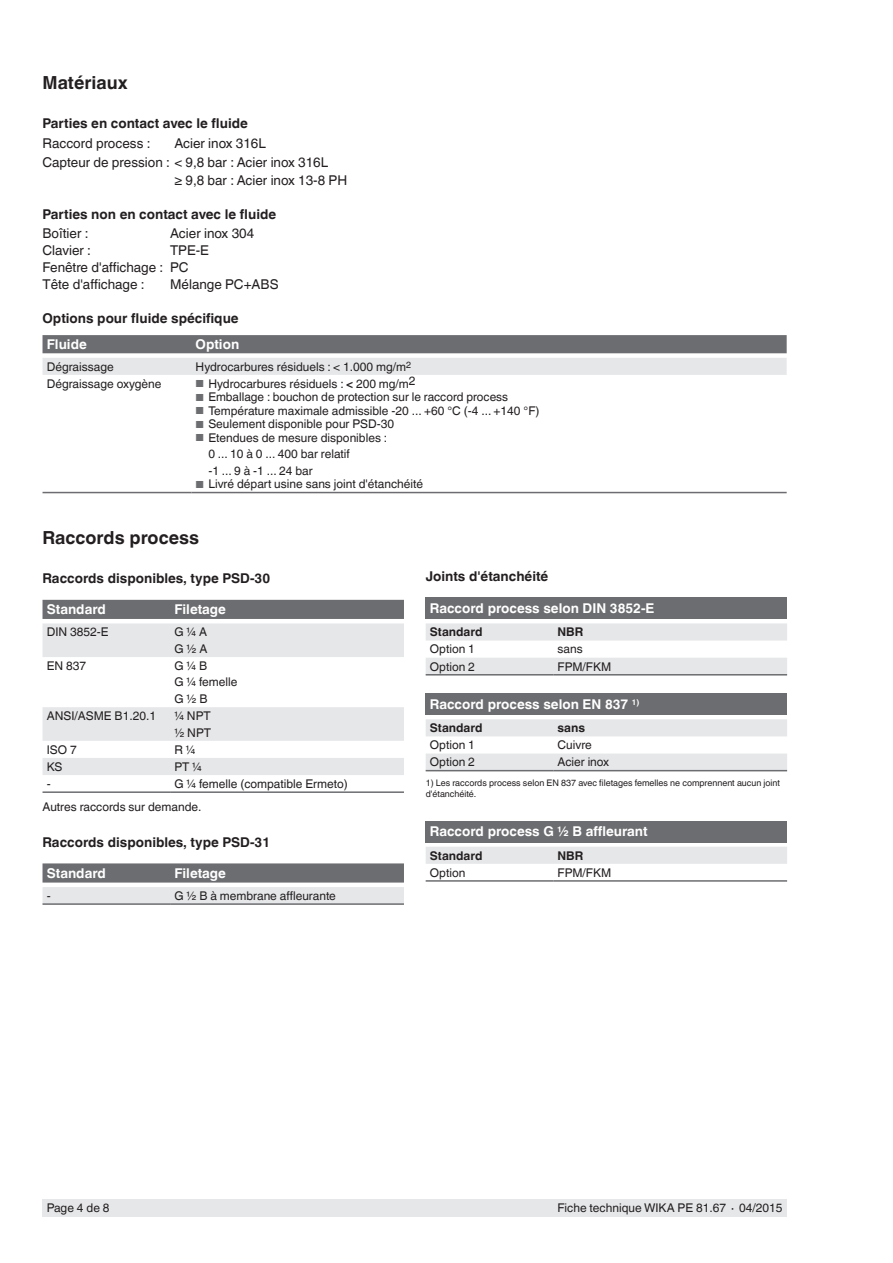
<style>
.page{position:relative;width:893px;height:1263px;background:#fff}
.page>*{position:absolute;margin:0;border:0;box-sizing:border-box;transform-origin:0 0}
.t1{font:700 18px "Helvetica World";color:#231f20}
.t2{font:13.5px/17px "Helvetica World";color:#231f20}
.t3{font:700 13.5px "Helvetica World";color:#231f20}
.t4{font:700 13.5px "Helvetica World";color:#fff}
.t5{font:12px/16.5px "Helvetica World";color:#231f20}
.t6{font:700 12px "Helvetica World";color:#231f20}
.t7{font:9px/10.5px "Helvetica World";color:#231f20}
.s1{font-size:10.2px;color:#6c6d70}
.s2{font-weight:700}
</style>
<div class="page">
<div style="left:43px;top:1199px;width:744px;height:17px;background:#e6e7e9"></div>
<svg style="left:43px;top:335px;width:744px;height:40px;background:#b1b2b4"></svg>
<svg style="left:43px;top:491px;width:744px;height:1px"></svg>
<hr style="left:43px;top:492px;width:148px;height:1px;background:#6c6d70">
<hr style="left:191px;top:492px;width:596px;height:1px;background:#6c6d70">
<div style="left:43px;top:600px;width:361px;height:19px;background:#6c6d70"></div>
<svg style="left:43px;top:623px;width:361px;height:152px;fill:#e6e7e9"></svg>
<hr style="left:43px;top:791px;width:127px;height:2px;background:#6c6d70">
<hr style="left:170px;top:791px;width:234px;height:2px;background:#6c6d70">
<svg style="left:43px;top:863px;width:361px;height:40px;background:#aeafb1"></svg>
<hr style="left:43px;top:903px;width:127px;height:2px;background:#6c6d70">
<hr style="left:170px;top:903px;width:234px;height:2px;background:#6c6d70">
<div style="left:426px;top:598px;width:361px;height:21px;background:#6c6d70"></div>
<svg style="left:426px;top:623px;width:361px;height:51px"></svg>
<hr style="left:426px;top:674px;width:127px;height:1px;background:#6c6d70">
<hr style="left:553px;top:674px;width:234px;height:1px;background:#6c6d70">
<div style="left:426px;top:693px;width:361px;height:22px;background:#6c6d70"></div>
<svg style="left:426px;top:719px;width:361px;height:51px"></svg>
<hr style="left:426px;top:770px;width:127px;height:1px;background:#6c6d70">
<hr style="left:553px;top:770px;width:234px;height:1px;background:#6c6d70">
<div style="left:426px;top:821px;width:361px;height:21px;background:#6c6d70"></div>
<div style="left:426px;top:847px;width:361px;height:17px;background:#e6e7e9"></div>
<hr style="left:426px;top:880px;width:127px;height:2px;background:#6c6d70">
<hr style="left:553px;top:880px;width:234px;height:2px;background:#6c6d70">
<h1 class="t1" style="left:43px;top:73px;width:87px">Matériaux</h1>
<p class="t3" style="left:43px;top:116px;width:207px">Parties en contact avec le fluide</p>
<p class="t2" style="left:43px;top:135px;width:109px">Raccord process :</p>
<p class="t2" style="left:174px;top:135px;width:93px">Acier inox 316L</p>
<p class="t2" style="left:43px;top:153px;width:287px">Capteur de pression : &lt; 9,8 bar : Acier inox 316L</p>
<p class="t2" style="left:174px;top:172px;width:174px">≥ 9,8 bar : Acier inox 13-8 PH</p>
<p class="t3" style="left:43px;top:206px;width:235px">Parties non en contact avec le fluide</p>
<p class="t2" style="left:43px;top:225px;width:47px">Boîtier :</p>
<p class="t2" style="left:170px;top:225px;width:86px">Acier inox 304</p>
<p class="t2" style="left:43px;top:242px;width:50px">Clavier :</p>
<p class="t2" style="left:43px;top:242px;width:168px;text-indent:128px">TPE-E<br>Fenêtre d'affichage : PC<br>Tête d'affichage :</p>
<p class="t2" style="left:170px;top:276px;width:110px">Mélange PC+ABS</p>
<p class="t3" style="left:43px;top:311px;width:198px">Options pour fluide spécifique</p>
<p class="t4" style="left:47px;top:336px;width:42px">Fluide</p>
<p class="t4" style="left:196px;top:336px;width:45px">Option</p>
<p class="t5" style="left:47px;top:358px;width:68px">Dégraissage</p>
<p class="t5" style="left:196px;top:358px;width:217px">Hydrocarbures résiduels : &lt; 1.000 mg/m<sup>2</sup></p>
<p class="t5" style="left:47px;top:375px;width:116px">Dégraissage oxygène</p>
<p class="t5" style="left:196px;top:375px;width:221px"><span class="s1">■</span> Hydrocarbures résiduels : <span class="s2">&lt;</span> 200 mg/m2</p>
<p class="t5" style="left:196px;top:389px;width:314px"><span class="s1">■</span> Emballage : bouchon de protection sur le raccord process</p>
<p class="t5" style="left:196px;top:402px;width:345px"><span class="s1">■</span> Température maximale admissible -20 ... +60 °C (-4 ... +140 °F)</p>
<p class="t5" style="left:196px;top:416px;width:200px"><span class="s1">■</span> Seulement disponible pour PSD-30</p>
<p class="t5" style="left:208px;top:429px;width:180px;text-indent:-13px"><span class="s1">■</span> Etendues de mesure disponibles :<br>0 ... 10 à 0 ... 400 bar relatif<br>-1 ... 9 à -1 ... 24 bar</p>
<p class="t5" style="left:196px;top:476px;width:229px"><span class="s1">■</span> Livré départ usine sans joint d'étanchéité</p>
<h1 class="t1" style="left:43px;top:528px;width:158px">Raccords process</h1>
<p class="t3" style="left:43px;top:571px;width:229px">Raccords disponibles, type PSD-30</p>
<p class="t4" style="left:47px;top:602px;width:61px">Standard</p>
<p class="t4" style="left:174px;top:602px;width:53px">Filetage</p>
<p class="t5" style="left:47px;top:624px;width:63px">DIN 3852-E</p>
<p class="t5" style="left:174px;top:624px;width:35px">G ¼ A<br>G ½ A</p>
<p class="t5" style="left:47px;top:657px;width:41px">EN 837</p>
<p class="t5" style="left:174px;top:657px;width:65px">G ¼ B<br>G ¼ femelle<br>G ½ B</p>
<p class="t5" style="left:47px;top:708px;width:111px">ANSI/ASME B1.20.1</p>
<p class="t5" style="left:174px;top:708px;width:38px">¼ NPT ½ NPT</p>
<p class="t5" style="left:47px;top:741px;width:31px">ISO 7</p>
<p class="t5" style="left:174px;top:741px;width:23px">R ¼</p>
<p class="t5" style="left:47px;top:758px;width:17px">KS</p>
<p class="t5" style="left:174px;top:758px;width:29px">PT ¼</p>
<p class="t5" style="left:47px;top:775px;width:5px">-</p>
<p class="t5" style="left:43px;top:772px;width:307px;line-height:23px;text-indent:132px">G ¼ femelle (compatible Ermeto)<br>Autres raccords sur demande.</p>
<p class="t3" style="left:43px;top:834px;width:229px">Raccords disponibles, type PSD-31</p>
<p class="t4" style="left:47px;top:865px;width:61px">Standard</p>
<p class="t4" style="left:174px;top:865px;width:53px">Filetage</p>
<p class="t5" style="left:47px;top:887px;width:5px">-</p>
<p class="t5" style="left:174px;top:887px;width:163px">G ½ B à membrane affleurante</p>
<p class="t3" style="left:426px;top:569px;width:124px">Joints d'étanchéité</p>
<p class="t4" style="left:430px;top:601px;width:226px">Raccord process selon DIN 3852-E</p>
<p class="t6" style="left:430px;top:625px;width:54px">Standard</p>
<p class="t6" style="left:557px;top:625px;width:27px">NBR</p>
<p class="t5" style="left:430px;top:641px;width:47px">Option 1</p>
<p class="t5" style="left:557px;top:641px;width:27px">sans</p>
<p class="t5" style="left:430px;top:658px;width:47px">Option 2</p>
<p class="t5" style="left:557px;top:658px;width:55px">FPM/FKM</p>
<p class="t4" style="left:430px;top:696px;width:211px">Raccord process selon EN 837 <sup>1)</sup></p>
<p class="t6" style="left:430px;top:721px;width:54px">Standard</p>
<p class="t6" style="left:557px;top:721px;width:29px">sans</p>
<p class="t5" style="left:430px;top:737px;width:47px">Option 1</p>
<p class="t5" style="left:557px;top:737px;width:36px">Cuivre</p>
<p class="t5" style="left:430px;top:754px;width:47px">Option 2</p>
<p class="t5" style="left:557px;top:754px;width:53px">Acier inox</p>
<p class="t7" style="left:426px;top:778px;width:356px">1) Les raccords process selon EN 837 avec filetages femelles ne comprennent aucun joint d'étanchéité.</p>
<p class="t4" style="left:430px;top:824px;width:219px">Raccord process G ½ B affleurant</p>
<p class="t6" style="left:430px;top:848px;width:54px">Standard</p>
<p class="t6" style="left:557px;top:848px;width:27px">NBR</p>
<p class="t5" style="left:430px;top:864px;width:37px">Option</p>
<p class="t5" style="left:557px;top:864px;width:55px">FPM/FKM</p>
<p class="t5" style="left:47px;top:1199px;width:64px">Page 4 de 8</p>
<p class="t5" style="left:557px;top:1199px;width:226px">Fiche technique WIKA PE 81.67 ∙ 04/2015</p>
</div>
